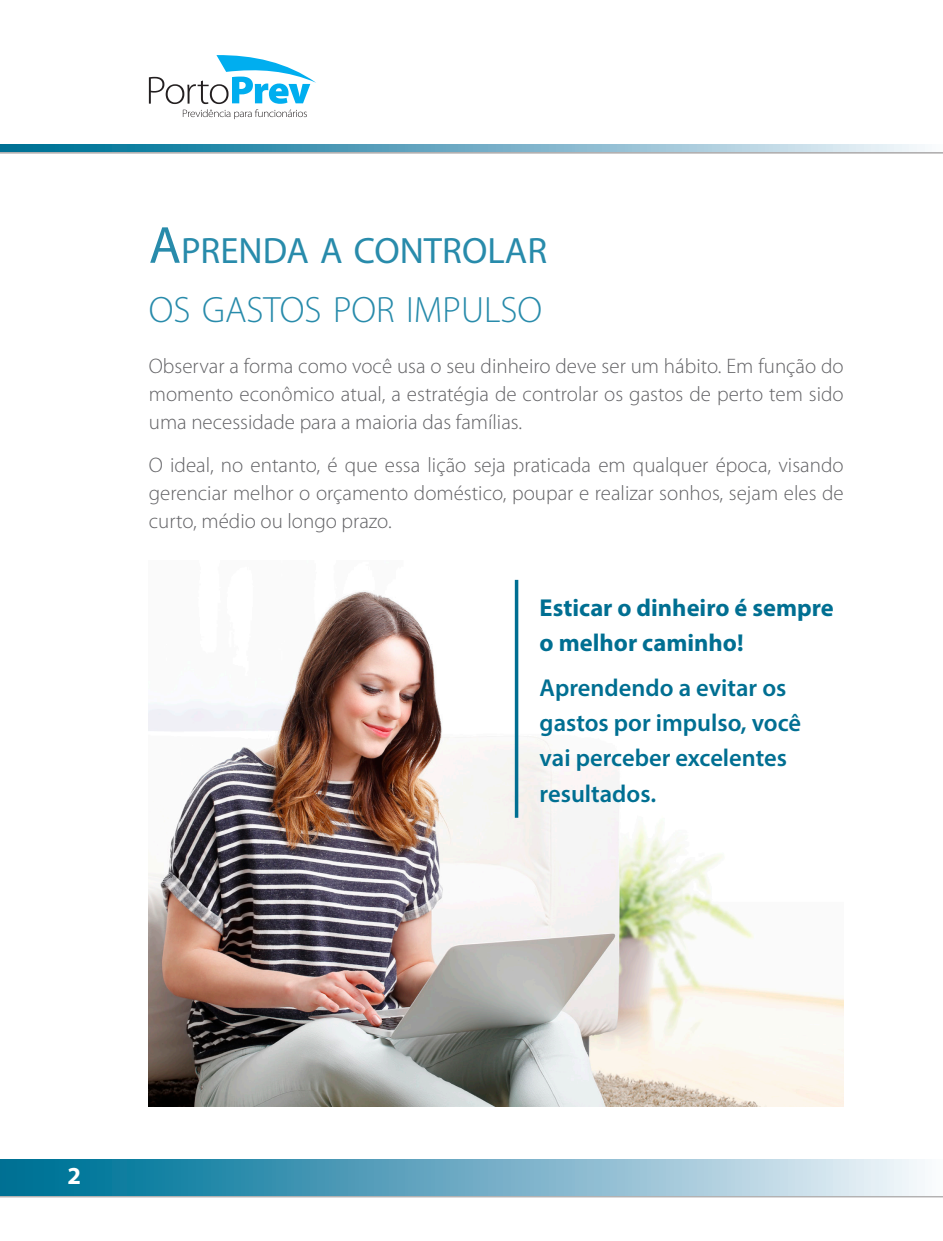
<style>
.page{position:relative;width:943px;height:1241px;background:#fff}
.page>*{position:absolute;margin:0;border:0;box-sizing:border-box;transform-origin:0 0}
.título{font:300 36.75px/59.5px "Myriad Pro";color:#288bab}
.DESTAQUE_BOX_novo{font:600 24.5px/35px "Myriad Pro";color:#006f92}
.DESTAQUE_BOX_novo-2{font:700 24.5px/35px "Myriad Pro";color:#006f92}
.t1{font:700 24.5px "Myriad Pro";color:#fff}
.texto_corrido{font:300 21px/28px "Myriad Pro";color:#636366;text-align:justify}
.s1{font-weight:400;font-size:52.5px}
.s2{font-weight:400}
</style>
<div class="page">
<div style="left:0;top:1160px;width:943px;height:37px;background:#231f20;opacity:.35"></div>
<div style="left:0;top:1159px;width:943px;height:35px;background:linear-gradient(to right,#006991,#f4f4fb)"></div>
<div style="left:0;top:146px;width:943px;height:8px;background:#231f20;opacity:.35"></div>
<svg style="left:0;top:144px;width:943px;height:7px"></svg>
<svg style="left:149px;top:55px;width:167px;height:64px"></svg>
<img style="left:149px;top:579px;width:694px;height:527px">
<hr style="left:515px;top:579px;width:3px;height:238px;background:#006f92">
<p class="título" style="left:149px;top:220px;width:400px"><span class="s1">A</span><span class="s2">PRENDA A CONTROLAR<br></span>OS GASTOS POR IMPULSO</p>
<p class="texto_corrido" style="left:149px;top:352px;width:696px">Observar a forma como você usa o seu dinheiro deve ser um hábito. Em função do momento econômico atual, a estratégia de controlar os gastos de perto tem sido uma necessidade para a maioria das famílias.</p>
<p class="texto_corrido" style="left:149px;top:450px;width:696px">O ideal, no entanto, é que essa lição seja praticada em qualquer época, visando gerenciar melhor o orçamento doméstico, poupar e realizar sonhos, sejam eles de curto, médio ou longo prazo.</p>
<p class="DESTAQUE_BOX_novo-2" style="left:539px;top:590px;width:296px">Esticar o dinheiro é sempre o melhor caminho!</p>
<p class="DESTAQUE_BOX_novo" style="left:539px;top:670px;width:263px">Aprendendo a evitar os gastos por impulso, você vai perceber excelentes resultados.</p>
<p class="t1" style="left:68px;top:1159px;width:15px">2</p>
</div>
